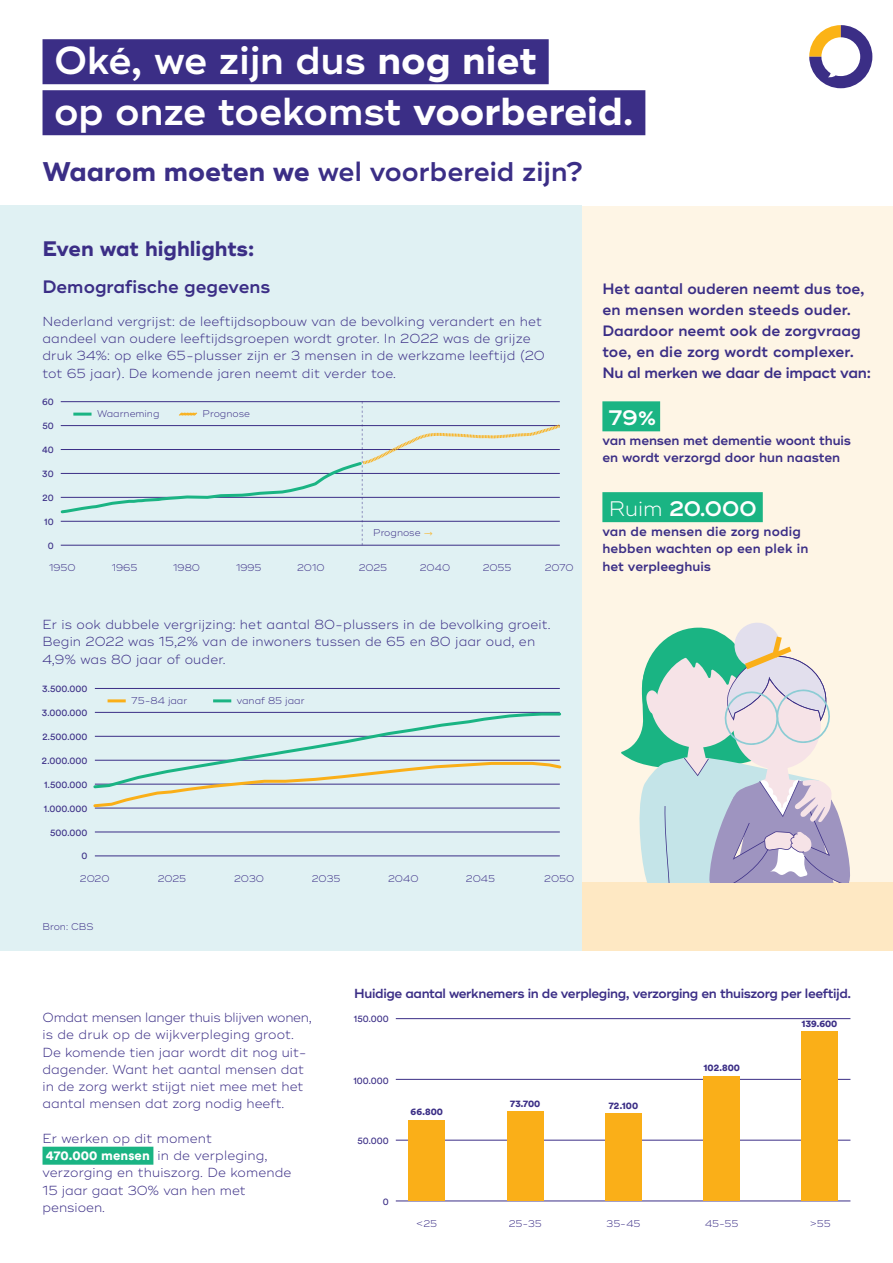
<style>
.page{position:relative;width:893px;height:1263px;background:#fff}
.page>*{position:absolute;margin:0;border:0;box-sizing:border-box;transform-origin:0 0}
.t1{font:600 39px "Ridley Grotesk";color:#fff}
.t2{font:600 27px "Ridley Grotesk";color:#3b2e86}
.t3{font:700 21px "Ridley Grotesk";color:#3b2e86}
.t4{font:600 21px "Ridley Grotesk";color:#fff}
.t5{font:600 18px "Ridley Grotesk";color:#3b2e86}
.body{font:600 15px/21px "Ridley Grotesk";color:#3b2e86}
.body-2{font:300 13.2px/17.2px "Ridley Grotesk";letter-spacing:.01em;color:#3b2e86}
.t6{font:600 13.2px/17.2px "Ridley Grotesk";letter-spacing:-.01em;color:#3b2e86}
.t7{font:600 13.2px "Ridley Grotesk";letter-spacing:-.03em;color:#3b2e86}
.body-3{font:300 13.2px/17.2px "Ridley Grotesk";letter-spacing:-.02em;color:#3b2e86}
.t8{font:600 13.2px "Ridley Grotesk";letter-spacing:.01em;color:#3b2e86}
.body-4{font:300 9.75px "Ridley Grotesk";color:#3b2e86}
.body-5{font:9.75px "Circular Std";letter-spacing:-.005em;color:#3b2e86}
.body-6{font:900 9.75px "Circular Std";color:#3b2e86}
.s1{font-weight:700}
.s2{color:#faaf18}
.s3{font-family:"Circular Std";font-weight:700}
.s4{font-weight:300}
.s5{font-family:"Circular Std";font-weight:900;color:#fff}
</style>
<div class="page">
<div style="left:581px;top:206px;width:312px;height:721px;background:#fef5e5"></div>
<div style="left:581px;top:882px;width:312px;height:69px;background:#fee8c3"></div>
<div style="left:0;top:206px;width:581px;height:745px;background:#e0f1f3"></div>
<svg style="left:809px;top:25px;width:63px;height:63px"></svg>
<svg style="left:621px;top:623px;width:229px;height:259px"></svg>
<hr style="left:396px;top:1018px;width:454px;height:1px;background:#3b2e86">
<hr style="left:396px;top:1079px;width:454px;height:1px;background:#3b2e86">
<hr style="left:396px;top:1140px;width:454px;height:1px;background:#3b2e86">
<hr style="left:396px;top:1200px;width:454px;height:1px;background:#3b2e86">
<div style="left:409px;top:1120px;width:36px;height:80px;background:#faaf18"></div>
<div style="left:507px;top:1111px;width:36px;height:89px;background:#faaf18"></div>
<div style="left:605px;top:1113px;width:37px;height:87px;background:#faaf18"></div>
<div style="left:703px;top:1076px;width:37px;height:124px;background:#faaf18"></div>
<div style="left:801px;top:1031px;width:37px;height:169px;background:#faaf18"></div>
<hr style="left:95px;top:688px;width:465px;height:1px;background:#3b2e86">
<hr style="left:95px;top:832px;width:465px;height:1px;background:#3b2e86">
<hr style="left:61px;top:545px;width:499px;height:1px;background:#3b2e86">
<hr style="left:95px;top:855px;width:465px;height:1px;background:#3b2e86">
<hr style="left:108px;top:699px;width:18px;height:3px;background:#faaf18">
<svg style="left:60px;top:401px;width:500px;height:144px"></svg>
<hr style="left:213px;top:699px;width:18px;height:3px;background:#1ab483">
<svg style="left:93px;top:711px;width:469px;height:98px"></svg>
<div style="left:43px;top:1147px;width:110px;height:18px;background:#1ab483"></div>
<div style="left:602px;top:401px;width:58px;height:30px;background:#1ab483"></div>
<div style="left:602px;top:492px;width:161px;height:30px;background:#1ab483"></div>
<div style="left:43px;top:39px;width:506px;height:45px;background:#3b2e86"></div>
<div style="left:43px;top:90px;width:602px;height:45px;background:#3b2e86"></div>
<h1 class="t1" style="left:54px;top:37px;width:485px">Oké, we zijn dus <span class="s1">nog niet</span></h1>
<h1 class="t1" style="left:54px;top:88px;width:581px">op onze toekomst <span class="s1">voorbereid</span>.</h1>
<h2 class="t2" style="left:43px;top:155px;width:542px"><span class="s1">Waarom moeten we</span> wel voorbereid zijn?</h2>
<h2 class="t3" style="left:43px;top:236px;width:213px">Even wat highlights:</h2>
<h3 class="t5" style="left:43px;top:276px;width:229px">Demografische gegevens</h3>
<p class="body-2" style="left:43px;top:313px;width:504px">Nederland vergrijst: de leeftijdsopbouw van de bevolking verandert en het aandeel van oudere leeftijdsgroepen wordt groter. In 2022 was de grijze druk 34%: op elke 65- plusser zijn er 3 mensen in de werkzame leeftijd (20 tot 65 jaar). De komende jaren neemt dit verder toe.</p>
<p class="body-5" style="left:42px;top:396px;width:13px">60</p>
<p class="body-5" style="left:42px;top:420px;width:13px">50</p>
<p class="body-5" style="left:42px;top:444px;width:13px">40</p>
<p class="body-5" style="left:42px;top:468px;width:13px">30</p>
<p class="body-5" style="left:43px;top:492px;width:13px">20</p>
<p class="body-5" style="left:44px;top:515px;width:11px">10</p>
<p class="body-5" style="left:48px;top:539px;width:7px">0</p>
<p class="body-4" style="left:49px;top:561px;width:28px">1950</p>
<p class="body-4" style="left:97px;top:408px;width:64px">Waarneming</p>
<p class="body-4" style="left:203px;top:408px;width:49px">Prognose</p>
<p class="body-4" style="left:112px;top:561px;width:27px">1965</p>
<p class="body-4" style="left:173px;top:561px;width:28px">1980</p>
<p class="body-4" style="left:236px;top:561px;width:27px">1995</p>
<p class="body-4" style="left:297px;top:561px;width:29px">2010</p>
<p class="body-4" style="left:373px;top:526px;width:61px">Prognose <span class="s2">- ›</span></p>
<p class="body-4" style="left:359px;top:561px;width:30px">2025</p>
<p class="body-4" style="left:420px;top:561px;width:32px">2040</p>
<p class="body-4" style="left:483px;top:561px;width:30px">2055</p>
<p class="body-4" style="left:545px;top:561px;width:30px">2070</p>
<p class="body-2" style="left:43px;top:616px;width:510px">Er is ook dubbele vergrijzing: het aantal 80- plussers in de bevolking groeit.<br>Begin 2022 was 15,2% van de inwoners tussen de 65 en 80 jaar oud, en<br>4,9% was 80 jaar of ouder.</p>
<p class="body-5" style="left:42px;top:683px;width:47px">3.500.000</p>
<p class="body-5" style="left:42px;top:707px;width:47px">3.000.000</p>
<p class="body-5" style="left:42px;top:730px;width:47px">2.500.000</p>
<p class="body-5" style="left:42px;top:754px;width:47px">2.000.000</p>
<p class="body-5" style="left:44px;top:778px;width:45px">1.500.000</p>
<p class="body-5" style="left:44px;top:802px;width:45px">1.000.000</p>
<p class="body-5" style="left:50px;top:826px;width:39px">500.000</p>
<p class="body-5" style="left:82px;top:850px;width:7px">0</p>
<p class="body-4" style="left:80px;top:872px;width:31px">2020</p>
<p class="body-4" style="left:43px;top:921px;width:53px">Bron: CBS</p>
<p class="body-4" style="left:131px;top:695px;width:57px">75-84 jaar</p>
<p class="body-4" style="left:158px;top:872px;width:30px">2025</p>
<p class="body-4" style="left:237px;top:695px;width:69px">vanaf 85 jaar</p>
<p class="body-4" style="left:234px;top:872px;width:31px">2030</p>
<p class="body-4" style="left:312px;top:872px;width:30px">2035</p>
<p class="body-4" style="left:388px;top:872px;width:32px">2040</p>
<p class="body-4" style="left:466px;top:872px;width:31px">2045</p>
<p class="body-4" style="left:544px;top:872px;width:31px">2050</p>
<p class="body" style="left:602px;top:278px;width:270px">Het aantal ouderen neemt dus toe, en mensen worden steeds ouder.<br>Daardoor neemt ook de zorgvraag toe, en die zorg wordt complexer.<br>Nu al merken we daar de impact van:</p>
<h3 class="t4" style="left:609px;top:405px;width:49px">79<span class="s3">%</span></h3>
<h4 class="t6" style="left:602px;top:432px;width:250px">van mensen met dementie woont thuis en wordt verzorgd door hun naasten</h4>
<h3 class="t4" style="left:609px;top:496px;width:149px"><span class="s4">Ruim</span> 20.000</h3>
<h4 class="t8" style="left:602px;top:524px;width:200px">van de mensen die zorg nodig</h4>
<h4 class="t8" style="left:602px;top:541px;width:207px">hebben wachten op een plek in</h4>
<h4 class="t6" style="left:602px;top:558px;width:110px">het verpleeghuis</h4>
<p class="body-3" style="left:43px;top:1009px;width:271px">Omdat mensen langer thuis blijven wonen, is de druk op de wijkverpleging groot.</p>
<p class="body-2" style="left:43px;top:1044px;width:265px">De komende tien jaar wordt dit nog uit&shy;dagender. Want het aantal mensen dat in de zorg werkt stijgt niet mee met het aantal mensen dat zorg nodig heeft.</p>
<p class="body-2" style="left:43px;top:1130px;width:171px">Er werken op dit moment</p>
<p class="body-2" style="left:43px;top:1147px;width:251px"><span class="s5">470.000 mensen</span> in de verpleging, verzorging en thuiszorg. De komende</p>
<p class="body-2" style="left:43px;top:1182px;width:205px">15 jaar gaat 30% van hen met</p>
<p class="body-2" style="left:43px;top:1199px;width:64px">pensioen.</p>
<h3 class="t7" style="left:354px;top:985px;width:499px">Huidige aantal werknemers in de verpleging, verzorging en thuiszorg per leeftijd.</h3>
<p class="body-5" style="left:354px;top:1013px;width:36px">150.000</p>
<p class="body-5" style="left:353px;top:1074px;width:37px">100.000</p>
<p class="body-5" style="left:357px;top:1134px;width:33px">50.000</p>
<p class="body-5" style="left:383px;top:1195px;width:7px">0</p>
<p class="body-6" style="left:411px;top:1105px;width:34px">66.800</p>
<p class="body-6" style="left:510px;top:1097px;width:32px">73.700</p>
<p class="body-6" style="left:609px;top:1099px;width:31px">72.100</p>
<p class="body-6" style="left:703px;top:1061px;width:38px">102.800</p>
<p class="body-6" style="left:801px;top:1017px;width:37px">139.600</p>
<p class="body-4" style="left:417px;top:1217px;width:22px">&lt;25</p>
<p class="body-4" style="left:509px;top:1217px;width:35px">25-35</p>
<p class="body-4" style="left:607px;top:1217px;width:35px">35-45</p>
<p class="body-4" style="left:705px;top:1217px;width:35px">45-55</p>
<p class="body-4" style="left:810px;top:1217px;width:22px">&gt;55</p>
</div>
